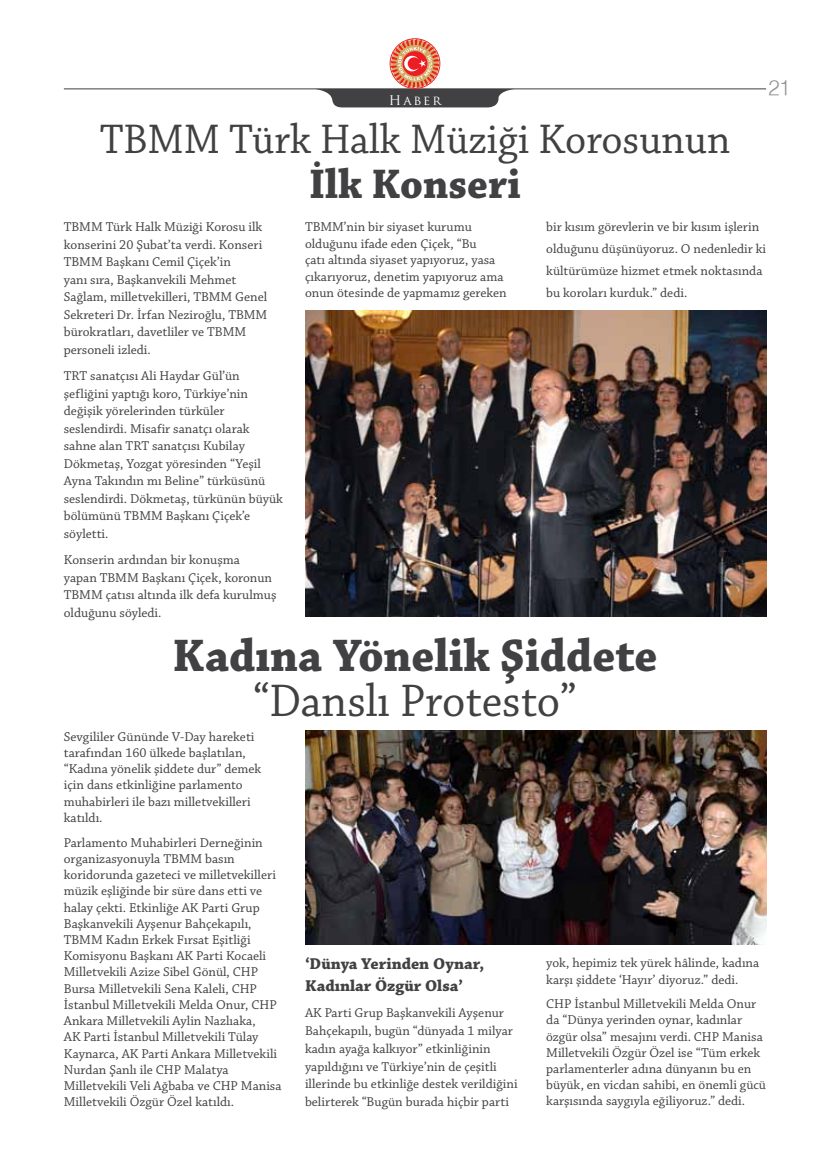
<style>
.page{position:relative;width:830px;height:1170px;background:#fff}
.page>*{position:absolute;margin:0;border:0;box-sizing:border-box;transform-origin:0 0}
.t1{font:700 48px "Chaparral Pro";color:#414042;scale:.96 1}
.t2{font:48px "Chaparral Pro";color:#414042;scale:.96 1}
.t3{font:43.5px "Chaparral Pro";color:#414042;scale:.96 1}
.t4{font:700 43.5px "Chaparral Pro";color:#414042;scale:.96 1}
.t5{font:21px "Helvetica X Light";color:#939598}
.t6{font:700 16.5px/21.5px "Chaparral Pro";color:#414042}
.t7{font:13.5px/16.2px "Chaparral Pro";color:#414042}
.t8{font:13.05px "Trajan Pro";letter-spacing:.16em;color:#fff}
</style>
<div class="page">
<hr style="left:64px;top:89px;width:701px;height:1px;background:#414042">
<svg style="left:315px;top:39px;width:199px;height:68px"></svg>
<img style="left:305px;top:310px;width:460px;height:306px">
<img style="left:305px;top:730px;width:460px;height:214px">
<h3 class="t5" style="left:767px;top:74px;width:24px">21</h3>
<p class="t8" style="left:388px;top:91px;width:54px">Haber</p>
<h2 class="t3" style="left:100px;top:116px;width:658px">TBMM Türk Halk Müziği Korosunun</h2>
<h2 class="t4" style="left:309px;top:159px;width:222px">İlk Konseri</h2>
<p class="t7" style="left:64px;top:218px;width:205px;line-height:17.5px">TBMM Türk Halk Müziği Korosu ilk konserini 20 Şubat’ta verdi. Konseri<br>TBMM Başkanı Cemil Çiçek’in<br>yanı sıra, Başkanvekili Mehmet<br>Sağlam, milletvekilleri, TBMM Genel<br>Sekreteri Dr. İrfan Neziroğlu, TBMM bürokratları, davetliler ve TBMM personeli izledi.</p>
<p class="t7" style="left:64px;top:367px;width:220px;line-height:17.5px">TRT sanatçısı Ali Haydar Gül’ün şefliğini yaptığı koro, Türkiye’nin değişik yörelerinden türküler seslendirdi. Misafir sanatçı olarak sahne alan TRT sanatçısı Kubilay<br>Dökmetaş, Yozgat yöresinden “Yeşil<br>Ayna Takındın mı Beline” türküsünü seslendirdi. Dökmetaş, türkünün büyük bölümünü TBMM Başkanı Çiçek’e söyletti.</p>
<p class="t7" style="left:64px;top:551px;width:214px;line-height:17.5px">Konserin ardından bir konuşma<br>yapan TBMM Başkanı Çiçek, koronun<br>TBMM çatısı altında ilk defa kurulmuş olduğunu söyledi.</p>
<p class="t7" style="left:305px;top:219px;width:203px">TBMM’nin bir siyaset kurumu olduğunu ifade eden Çiçek, “Bu<br>çatı altında siyaset yapıyoruz, yasa çıkarıyoruz, denetim yapıyoruz ama onun ötesinde de yapmamız gereken</p>
<p class="t7" style="left:546px;top:216px;width:221px;line-height:21.9px">bir kısım görevlerin ve bir kısım işlerin olduğunu düşünüyoruz. O nedenledir ki kültürümüze hizmet etmek noktasında bu koroları kurduk.” dedi.</p>
<h1 class="t1" style="left:172px;top:628px;width:506px">Kadına Yönelik Şiddete</h1>
<h1 class="t2" style="left:253px;top:674px;width:339px">“Danslı Protesto”</h1>
<p class="t7" style="left:64px;top:729px;width:199px">Sevgililer Gününde V-Day hareketi tarafından 160 ülkede başlatılan, “Kadına yönelik şiddete dur” demek için dans etkinliğine parlamento muhabirleri ile bazı milletvekilleri katıldı.</p>
<p class="t7" style="left:64px;top:834px;width:219px">Parlamento Muhabirleri Derneğinin organizasyonuyla TBMM basın koridorunda gazeteci ve milletvekilleri müzik eşliğinde bir süre dans etti ve halay çekti. Etkinliğe AK Parti Grup Başkanvekili Ayşenur Bahçekapılı, TBMM Kadın Erkek Fırsat Eşitliği Komisyonu Başkanı AK Parti Kocaeli Milletvekili Azize Sibel Gönül, CHP Bursa Milletvekili Sena Kaleli, CHP İstanbul Milletvekili Melda Onur, CHP Ankara Milletvekili Aylin Nazlıaka,<br>AK Parti İstanbul Milletvekili Tülay Kaynarca, AK Parti Ankara Milletvekili Nurdan Şanlı ile CHP Malatya Milletvekili Veli Ağbaba ve CHP Manisa Milletvekili Özgür Özel katıldı.</p>
<p class="t6" style="left:305px;top:954px;width:181px">‘Dünya Yerinden Oynar,<br>Kadınlar Özgür Olsa’</p>
<p class="t7" style="left:305px;top:1004px;width:214px;line-height:17.9px">AK Parti Grup Başkanvekili Ayşenur Bahçekapılı, bugün “dünyada 1 milyar kadın ayağa kalkıyor” etkinliğinin yapıldığını ve Türkiye’nin de çeşitli illerinde bu etkinliğe destek verildiğini belirterek “Bugün burada hiçbir parti</p>
<p class="t7" style="left:546px;top:955px;width:214px">yok, hepimiz tek yürek hâlinde, kadına karşı şiddete ‘Hayır’ diyoruz.” dedi.</p>
<p class="t7" style="left:546px;top:996px;width:221px">CHP İstanbul Milletvekili Melda Onur da “Dünya yerinden oynar, kadınlar özgür olsa” mesajını verdi. CHP Manisa Milletvekili Özgür Özel ise “Tüm erkek parlamenterler adına dünyanın bu en büyük, en vicdan sahibi, en önemli gücü karşısında saygıyla eğiliyoruz.” dedi.</p>
</div>
